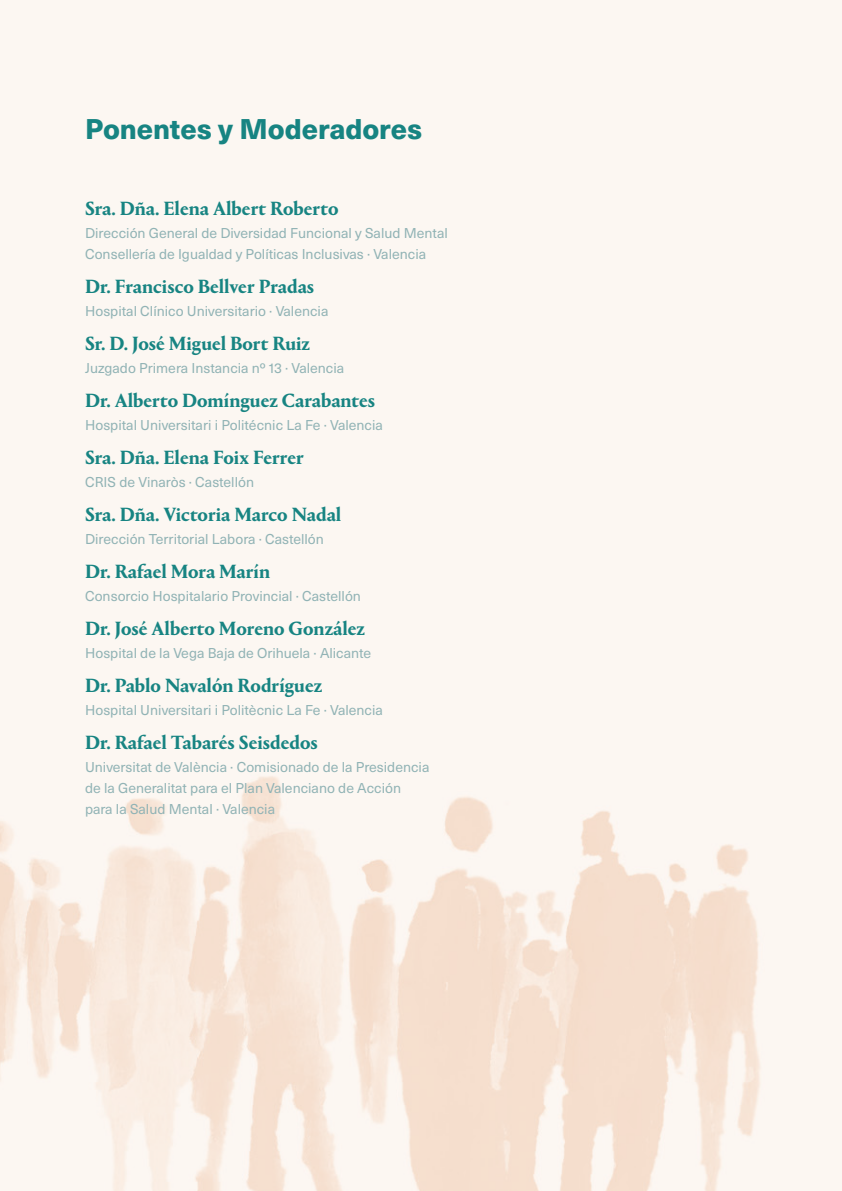
<style>
.page{position:relative;width:842px;height:1191px;background:#fff}
.page>*{position:absolute;margin:0;border:0;box-sizing:border-box;transform-origin:0 0}
.t1{font:800 28px "Neue Haas Unica Pro";letter-spacing:-.005em;color:#178482}
.t2{font:700 20px "Portrait";color:#178482}
.t3{font:14px/21px "Neue Haas Unica Pro";color:#91b3b5}
</style>
<div class="page">
<img style="left:0;top:0;width:842px;height:1191px">
<h1 class="t1" style="left:85px;top:111px;width:339px">Ponentes y Moderadores</h1>
<h2 class="t2" style="left:85px;top:195px;width:255px">Sra. Dña. Elena Albert Roberto</h2>
<p class="t3" style="left:85px;top:223px;width:364px">Dirección General de Diversidad Funcional y Salud Mental<br>Consellería de Igualdad y Políticas Inclusivas · Valencia</p>
<h2 class="t2" style="left:85px;top:273px;width:231px">Dr. Francisco Bellver Pradas</h2>
<p class="t3" style="left:85px;top:301px;width:245px">Hospital Clínico Universitario · Valencia</p>
<h2 class="t2" style="left:85px;top:330px;width:226px">Sr. D. José Miguel Bort Ruiz</h2>
<p class="t3" style="left:85px;top:358px;width:261px">Juzgado Primera Instancia nº 13 · Valencia</p>
<h2 class="t2" style="left:85px;top:387px;width:292px">Dr. Alberto Domínguez Carabantes</h2>
<p class="t3" style="left:85px;top:415px;width:299px">Hospital Universitari i Politécnic La Fe · Valencia</p>
<h2 class="t2" style="left:85px;top:444px;width:220px">Sra. Dña. Elena Foix Ferrer</h2>
<p class="t3" style="left:85px;top:472px;width:171px">CRIS de Vinaròs · Castellón</p>
<h2 class="t2" style="left:85px;top:501px;width:258px">Sra. Dña. Victoria Marco Nadal</h2>
<p class="t3" style="left:85px;top:529px;width:240px">Dirección Territorial Labora · Castellón</p>
<h2 class="t2" style="left:85px;top:558px;width:187px">Dr. Rafael Mora Marín</h2>
<p class="t3" style="left:85px;top:586px;width:277px">Consorcio Hospitalario Provincial · Castellón</p>
<h2 class="t2" style="left:85px;top:615px;width:281px">Dr. José Alberto Moreno González</h2>
<p class="t3" style="left:85px;top:643px;width:288px">Hospital de la Vega Baja de Orihuela · Alicante</p>
<h2 class="t2" style="left:85px;top:672px;width:239px">Dr. Pablo Navalón Rodríguez</h2>
<p class="t3" style="left:85px;top:700px;width:299px">Hospital Universitari i Politècnic La Fe · Valencia</p>
<h2 class="t2" style="left:85px;top:729px;width:234px">Dr. Rafael Tabarés Seisdedos</h2>
<p class="t3" style="left:85px;top:757px;width:346px">Universitat de València · Comisionado de la Presidencia de la Generalitat para el Plan Valenciano de Acción para la Salud Mental · Valencia</p>
</div>
